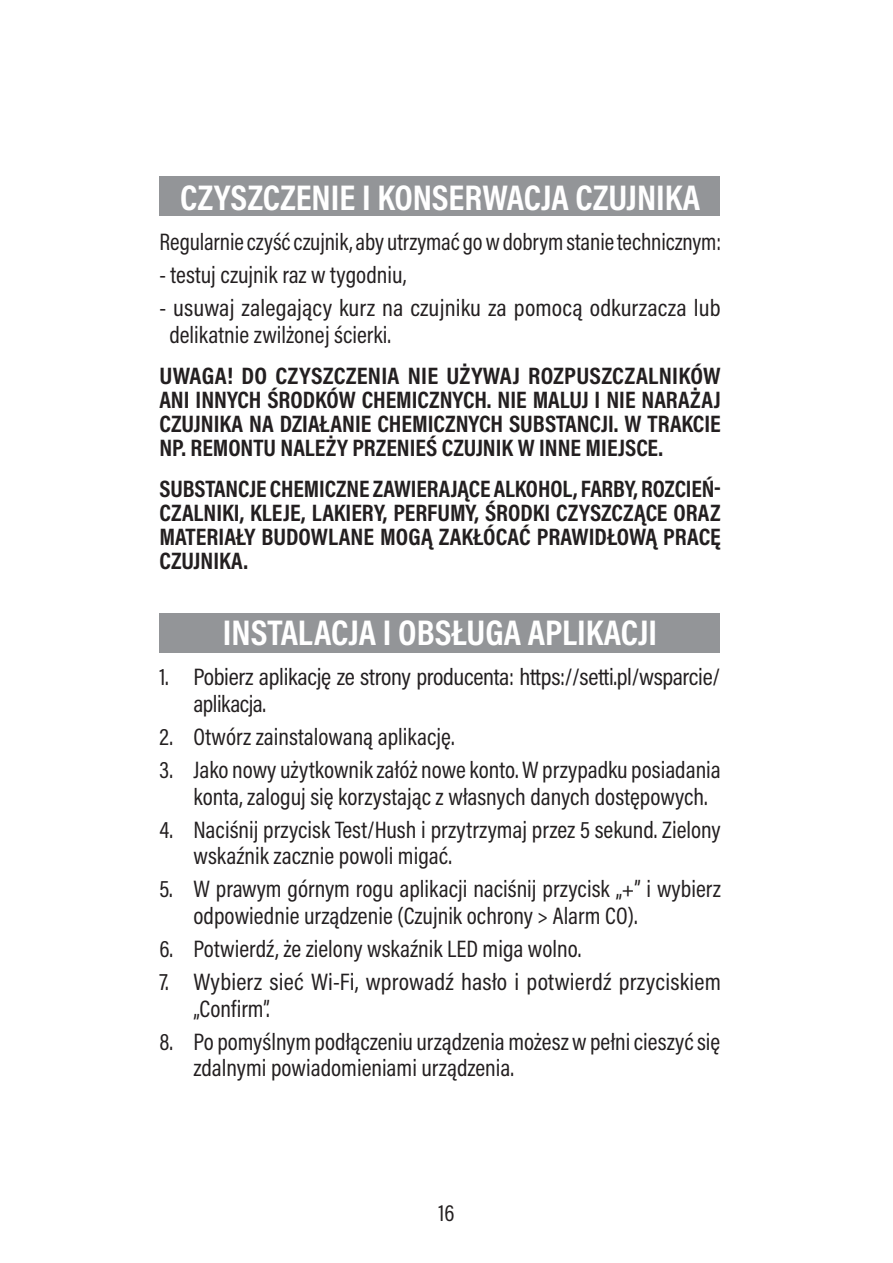
<style>
.page{position:relative;width:893px;height:1263px;background:#fff}
.page>*{position:absolute;margin:0;border:0;box-sizing:border-box;transform-origin:0 0}
.t1{font:700 36px "Acumin Pro Cond";color:#fff}
.t2{font:24px/26.4px "Acumin Pro Cond";color:#231f20}
.t3{font:700 24px "Acumin Pro Cond";color:#231f20}
.t4{font:23.7px "Acumin Pro Cond";color:#231f20}
</style>
<div class="page">
<div style="left:159px;top:176px;width:561px;height:40px;background:#939598"></div>
<div style="left:159px;top:614px;width:561px;height:39px;background:#939598"></div>
<h1 class="t1" style="left:180px;top:174px;width:522px">CZYSZCZENIE I KONSERWACJA CZUJNIKA</h1>
<p class="t2" style="left:159px;top:228px;width:563px">Regularnie czyść czujnik, aby utrzymać go w dobrym stanie technicznym:</p>
<p class="t2" style="left:159px;top:261px;width:248px">- testuj czujnik raz w tygodniu,</p>
<p class="t2" style="left:169px;top:294px;width:553px;text-indent:-10px">- usuwaj zalegający kurz na czujniku za pomocą odkurzacza lub delikatnie zwilżonej ścierki.</p>
<p class="t3" style="left:159px;top:359px;width:164px">UWAGA! DO CZYSZCZENIA</p>
<p class="t3" style="left:408px;top:359px;width:134px">NIE UŻYWAJ ROZPUSZCZA</p>
<p class="t3" style="left:648px;top:359px;width:24px">LNIKÓW</p>
<p class="t3" style="left:159px;top:383px;width:170px">ANI INNYCH ŚRODKÓW</p>
<p class="t3" style="left:362px;top:383px;width:13px">CHEMICZN</p>
<p class="t3" style="left:452px;top:383px;width:202px">YCH. NIE MALUJ I NIE NARAŻ</p>
<p class="t3" style="left:701px;top:383px;width:19px">AJ</p>
<p class="t3" style="left:159px;top:407px;width:53px">CZUJNIKA</p>
<p class="t3" style="left:249px;top:407px;width:93px">NA DZIAŁANIE</p>
<p class="t3" style="left:377px;top:407px;width:13px">CHEMICZN</p>
<p class="t3" style="left:469px;top:407px;width:53px">YCH SUBSTANC</p>
<p class="t3" style="left:601px;top:407px;width:58px">JI. W TRAKCIE</p>
<p class="t3" style="left:159px;top:431px;width:44px">NP. REMONTU</p>
<p class="t3" style="left:281px;top:431px;width:84px">NALEŻY PRZENIE</p>
<p class="t3" style="left:426px;top:431px;width:124px">Ś CZUJNIK WINNE</p>
<p class="t3" style="left:586px;top:431px;width:79px">MIEJSCE.</p>
<p class="t3" style="left:159px;top:472px;width:23px">SUBSTANC</p>
<p class="t3" style="left:249px;top:472px;width:33px">JECHEMICZNE</p>
<p class="t3" style="left:373px;top:472px;width:12px">ZAWIERA</p>
<p class="t3" style="left:451px;top:472px;width:77px">JĄCE ALKOHO</p>
<p class="t3" style="left:562px;top:472px;width:30px">L, FARB</p>
<p class="t3" style="left:625px;top:472px;width:28px">Y, ROZCIEŃ</p>
<p class="t3" style="left:714px;top:472px;width:8px">-</p>
<p class="t3" style="left:159px;top:496px;width:175px">CZALNIKI, KLEJE, LAKIER</p>
<p class="t3" style="left:374px;top:496px;width:32px">Y, PERFUM</p>
<p class="t3" style="left:466px;top:496px;width:137px">Y, ŚRODKI CZYSZCZĄCE</p>
<p class="t3" style="left:673px;top:496px;width:13px">ORAZ</p>
<p class="t3" style="left:159px;top:520px;width:12px">MATERIA</p>
<p class="t3" style="left:236px;top:520px;width:159px">ŁY BU DOWLANE MOGĄ</p>
<p class="t3" style="left:439px;top:520px;width:111px">ZAKŁÓCAĆ PRAWI</p>
<p class="t3" style="left:595px;top:520px;width:37px">DŁOWĄ</p>
<p class="t3" style="left:663px;top:520px;width:13px">PRAC</p>
<p class="t3" style="left:710px;top:520px;width:12px">Ę</p>
<p class="t3" style="left:159px;top:544px;width:53px">CZUJNIKA</p>
<p class="t3" style="left:243px;top:544px;width:6px">.</p>
<h1 class="t1" style="left:223px;top:609px;width:370px">INSTALACJA I OBSŁUGA APLIKAC</h1>
<h1 class="t1" style="left:638px;top:609px;width:16px">JI</h1>
<p class="t2" style="left:193px;top:663px;width:528px;text-indent:-34px">1. Pobierz aplikację ze strony producenta: https://setti.pl/wsparcie/ aplikacja.</p>
<p class="t2" style="left:159px;top:723px;width:297px">2. Otwórz zainstalowaną aplikację.</p>
<p class="t2" style="left:193px;top:756px;width:529px;text-indent:-34px">3. Jako nowy użytkownik załóż nowe konto. W przypadku posiadania konta, zaloguj się korzystając z własnych danych dostępowych.</p>
<p class="t2" style="left:193px;top:816px;width:529px;text-indent:-34px">4. Naciśnij przycisk Test/Hush i przytrzymaj przez 5 sekund. Zielony wskaźnik zacznie powoli migać.</p>
<p class="t2" style="left:193px;top:875px;width:529px;text-indent:-34px">5. W prawym górnym rogu aplikacji naciśnij przycisk „+” i wybierz odpowiednie urządzenie (Czujnik ochrony &gt; Alarm CO).</p>
<p class="t2" style="left:159px;top:935px;width:423px">6. Potwierdź, że zielony wskaźnik LED miga wolno.</p>
<p class="t2" style="left:193px;top:968px;width:529px;text-indent:-34px">7. Wybierz sieć Wi-Fi, wprowadź hasło i potwierdź przyciskiem „Confirm”.</p>
<p class="t2" style="left:193px;top:1028px;width:528px;text-indent:-34px">8. Po pomyślnym podłączeniu urządzenia możesz w pełni cieszyć się zdalnymi powiadomieniami urządzenia.</p>
<p class="t4" style="left:438px;top:1197px;width:18px">16</p>
</div>
